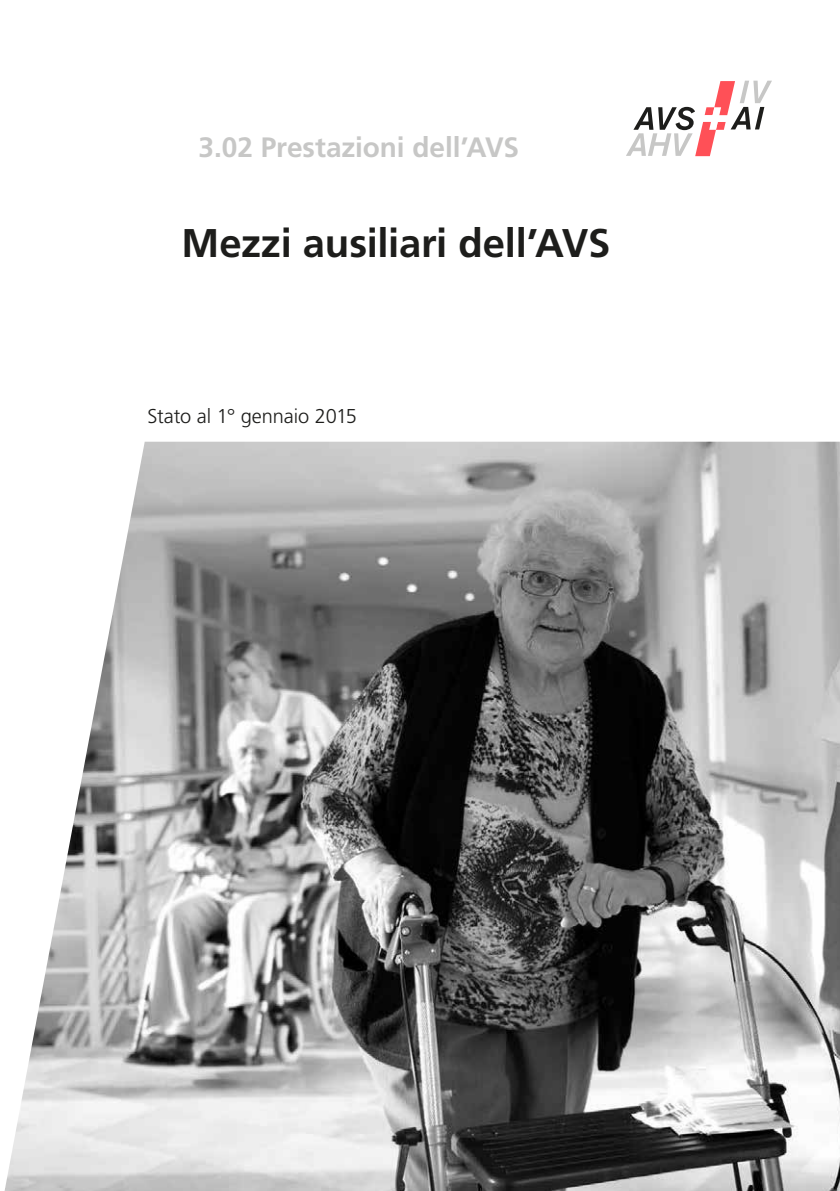
<style>
.page{position:relative;width:840px;height:1191px;background:#fff}
.page>*{position:absolute;margin:0;border:0;box-sizing:border-box;transform-origin:0 0}
.MB_Titel{font:700 40px "Frutiger LT Std";letter-spacing:-.01em;color:#1d1d1b}
.MB_Gruppe_Titelseite{font:700 28px "Frutiger LT Std";letter-spacing:-.005em;color:#c7c7c6}
.Grundtext{font:300 20px "Frutiger LT Std";letter-spacing:-.005em;color:#1d1d1b}
</style>
<div class="page">
<svg style="left:626px;top:81px;width:145px;height:75px"></svg>
<img style="left:4px;top:442px;width:835px;height:749px">
<p class="MB_Gruppe_Titelseite" style="left:198px;top:131px;width:322px">3.02 Prestazioni dell’AVS</p>
<p class="MB_Titel" style="left:181px;top:219px;width:430px">Mezzi ausiliari dell’AVS</p>
<p class="Grundtext" style="left:147px;top:405px;width:211px">Stato al 1° gennaio 2015</p>
</div>
